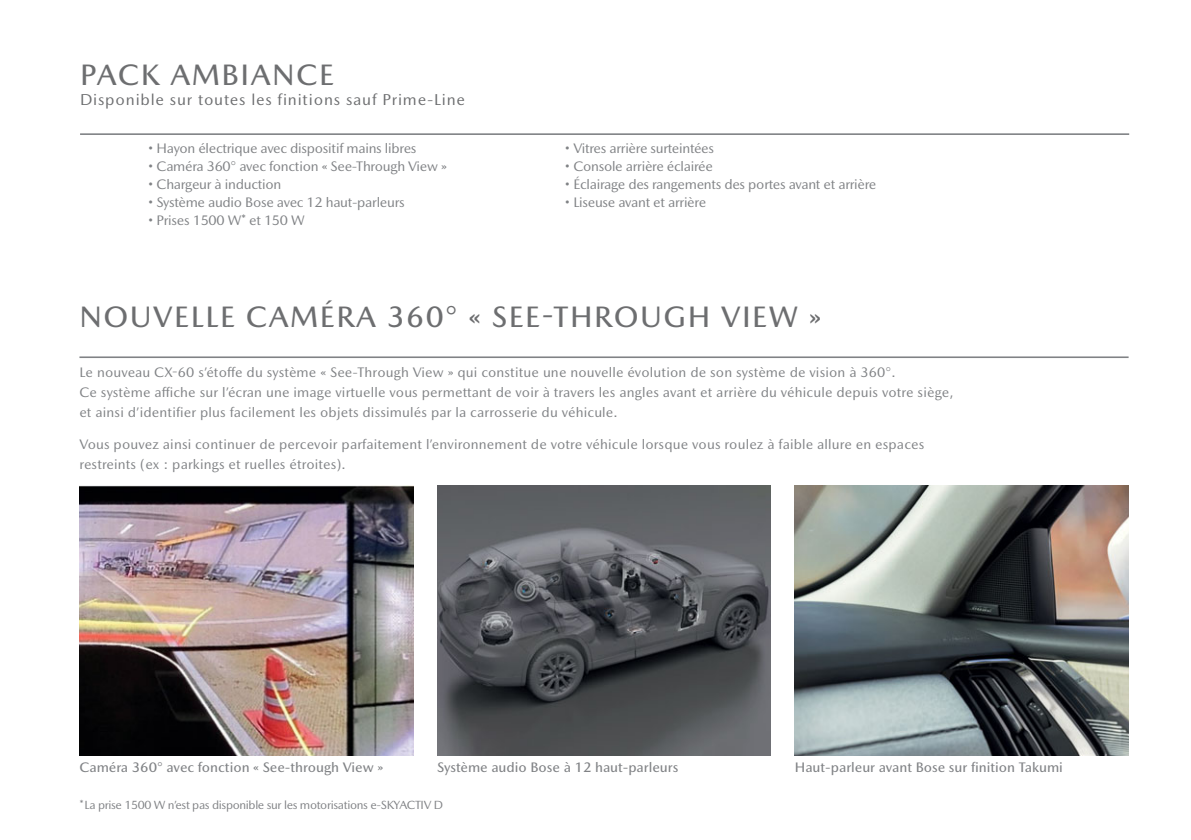
<style>
.page{position:relative;width:1191px;height:840px;background:#fff}
.page>*{position:absolute;margin:0;border:0;box-sizing:border-box;transform-origin:0 0}
.t1{font:500 30px "Mazda Type Cyrillic";letter-spacing:.05em;color:#6d6e70}
.t2{font:16px "Mazda Type Cyrillic";letter-spacing:.05em;color:#6d6e70}
.t3{font:14px/20px "Mazda Type Cyrillic";letter-spacing:.01em;color:#808285}
.t4{font:14px "Mazda Type Cyrillic";letter-spacing:-.02em;color:#808285}
.t5{font:500 14px "Mazda Type Cyrillic";color:#808285}
.t6{font:12px "Mazda Type Cyrillic";letter-spacing:-.03em;color:#808285}
</style>
<div class="page">
<hr style="left:79px;top:356px;width:1049px;height:2px;background:#808285">
<hr style="left:80px;top:133px;width:1049px;height:2px;background:#808285">
<img style="left:79px;top:485px;width:334px;height:270px">
<img style="left:437px;top:485px;width:334px;height:270px">
<img style="left:795px;top:485px;width:333px;height:270px">
<h1 class="t1" style="left:80px;top:64px;width:256px">PACK AMBIANCE</h1>
<p class="t2" style="left:80px;top:93px;width:386px">Disponible sur toutes les finitions sauf Prime-Line</p>
<p class="t4" style="left:148px;top:143px;width:270px">• Hayon électrique avec dispositif mains libres</p>
<p class="t4" style="left:148px;top:161px;width:300px">• Caméra 360° avec fonction « See-Through View »</p>
<p class="t4" style="left:148px;top:179px;width:135px">• Chargeur à induction</p>
<p class="t4" style="left:148px;top:197px;width:258px">• Système audio Bose avec 12 haut-parleurs</p>
<p class="t4" style="left:148px;top:215px;width:158px">• Prises 1500 W* et 150 W</p>
<p class="t4" style="left:565px;top:143px;width:151px">• Vitres arrière surteintées</p>
<p class="t4" style="left:565px;top:161px;width:149px">• Console arrière éclairée</p>
<p class="t4" style="left:565px;top:179px;width:313px">• Éclairage des rangements des portes avant et arrière</p>
<p class="t4" style="left:565px;top:197px;width:143px">• Liseuse avant et arrière</p>
<h1 class="t1" style="left:79px;top:306px;width:743px">NOUVELLE CAMÉRA 360° « SEE-THROUGH VIEW »</h1>
<p class="t3" style="left:79px;top:363px;width:875px">Le nouveau CX-60 s’étoffe du système « See-Through View » qui constitue une nouvelle évolution de son système de vision à 360°.<br>Ce système affiche sur l’écran une image virtuelle vous permettant de voir à travers les angles avant et arrière du véhicule depuis votre siège, et ainsi d’identifier plus facilement les objets dissimulés par la carrosserie du véhicule.</p>
<p class="t3" style="left:79px;top:435px;width:846px">Vous pouvez ainsi continuer de percevoir parfaitement l’environnement de votre véhicule lorsque vous roulez à faible allure en espaces restreints (ex : parkings et ruelles étroites).</p>
<p class="t5" style="left:79px;top:761px;width:305px">Caméra 360° avec fonction « See-through View »</p>
<p class="t5" style="left:437px;top:761px;width:243px">Système audio Bose à 12 haut-parleurs</p>
<p class="t5" style="left:795px;top:761px;width:269px">Haut-parleur avant Bose sur finition Takumi</p>
<p class="t6" style="left:79px;top:800px;width:365px">* La prise 1500 W n’est pas disponible sur les motorisations e-SKYACTIV D</p>
</div>
